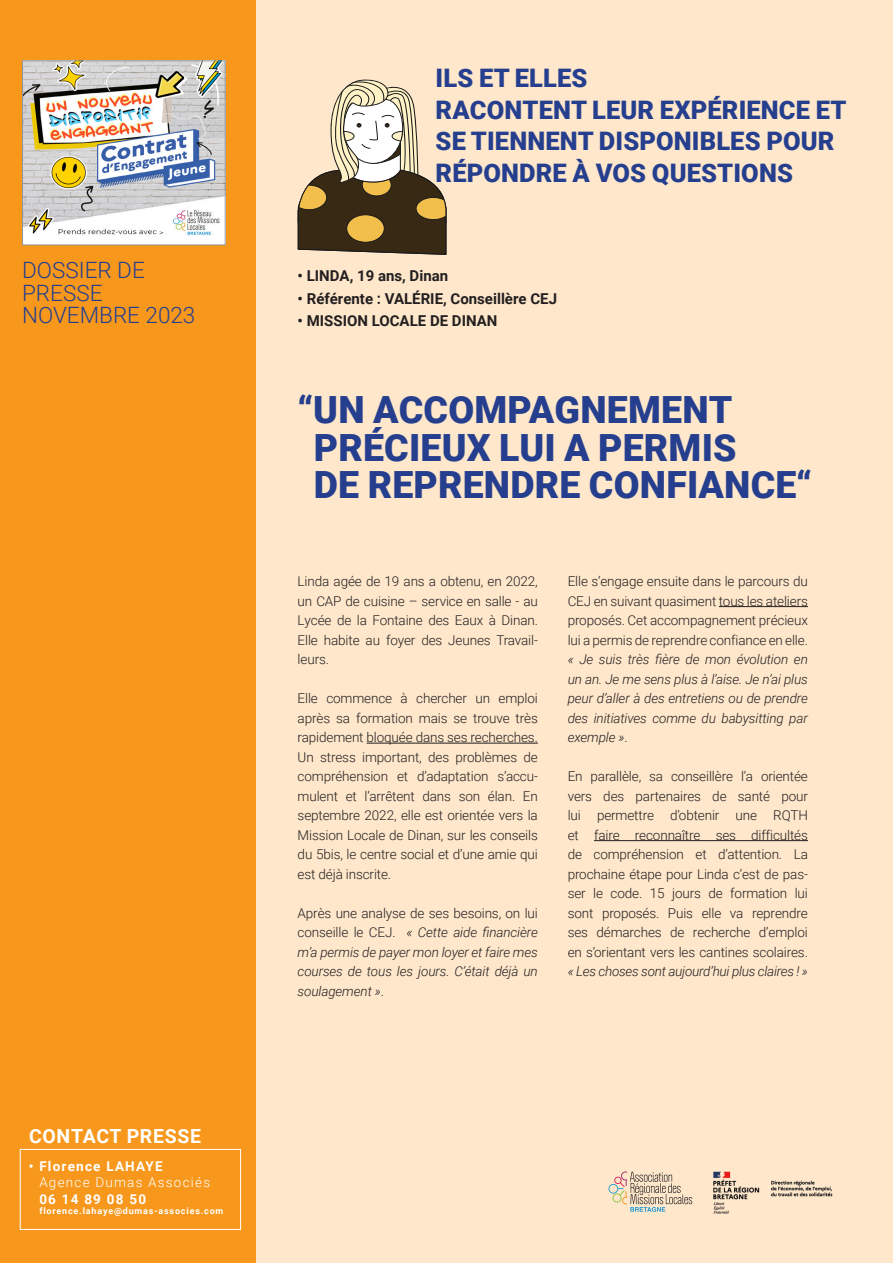
<style>
.page{position:relative;width:893px;height:1263px;background:#fff}
.page>*{position:absolute;margin:0;border:0;box-sizing:border-box;transform-origin:0 0}
.t1{font:900 37.5px/37.5px "Roboto";letter-spacing:.005em;color:#253f8e}
.t2{font:900 25.5px/31.5px "Roboto";letter-spacing:.005em;color:#253f8e}
.t3{font:300 22.5px/22.5px "Roboto";color:#253f8e}
.t4{font:700 19.5px "Roboto";letter-spacing:.035em;color:#fff}
.t5{font:700 15px "Roboto";color:#231f20}
.t6{font:300 13.5px/19.5px "Roboto";letter-spacing:-.01em;color:#231f20;text-align:justify}
.t7{font:italic 300 13.5px/19.5px "Roboto";letter-spacing:-.01em;color:#231f20;text-align:justify}
.t8{font:700 13.5px/16.2px "Roboto";letter-spacing:.09em;color:#fff}
.t9{font:700 9px "Roboto";letter-spacing:.09em;color:#fff}
.s1{font-weight:300}
.s2{font-style:normal}
.s3{font-style:italic}
</style>
<div class="page">
<div style="left:255px;top:0;width:638px;height:1263px;background:#fee7cb"></div>
<svg style="left:298px;top:79px;width:148px;height:176px"></svg>
<img style="left:713px;top:1171px;width:120px;height:43px">
<svg style="left:608px;top:1171px;width:84px;height:41px"></svg>
<div style="left:0;top:0;width:255px;height:1263px;background:#f7981d"></div>
<div style="left:20px;top:1149px;width:221px;height:81px;border:1px solid #fff"></div>
<img style="left:24px;top:63px;width:200px;height:180px">
<div style="left:22px;top:61px;width:204px;height:184px;border:1px solid #939598"></div>
<hr style="left:367px;top:743px;width:171px;height:1px;background:#231f20">
<hr style="left:719px;top:606px;width:89px;height:1px;background:#231f20">
<hr style="left:594px;top:840px;width:214px;height:1px;background:#231f20">
<p class="t3" style="left:22px;top:258px;width:124px">DOSSIER DE<br>PRESSE</p>
<p class="t3" style="left:22px;top:303px;width:175px">NOVEMBRE 2023</p>
<p class="t4" style="left:29px;top:1122px;width:174px">CONTACT PRESSE</p>
<p class="t8" style="left:39px;top:1158px;width:172px;text-indent:-11px">• Florence LAHAYE<br><span class="s1">Agence Dumas Associés<br></span>06 14 89 08 50</p>
<p class="t9" style="left:39px;top:1204px;width:186px">florence.lahaye@dumas-associes.com</p>
<p class="t2" style="left:436px;top:61px;width:153px">ILS ET ELLES</p>
<p class="t2" style="left:436px;top:93px;width:412px">RACONTENT LEUR EXPÉRIENCE ET<br>SE TIENNENT DISPONIBLES POUR<br>RÉPONDRE À VOS QUESTIONS</p>
<p class="t5" style="left:298px;top:265px;width:152px">• LINDA, 19 ans, Dinan</p>
<p class="t5" style="left:298px;top:288px;width:261px">• Référente : VALÉRIE, Conseillère CEJ</p>
<p class="t5" style="left:298px;top:310px;width:201px">• MISSION LOCALE DE DINAN</p>
<p class="t1" style="left:314px;top:390px;width:500px;text-indent:-16px">“UN ACCOMPAGNEMENT<br>PRÉCIEUX LUI A PERMIS<br>DE REPRENDRE CONFIANCE“</p>
<p class="t6" style="left:298px;top:571px;width:242px">Linda agée de 19 ans a obtenu, en 2022, un CAP de cuisine – service en salle - au Lycée de la Fontaine des Eaux à Dinan.<br>Elle habite au foyer des Jeunes Travail&shy;leurs.</p>
<p class="t6" style="left:298px;top:688px;width:242px">Elle commence à chercher un emploi après sa formation mais se trouve très rapidement bloquée dans ses recherches.<br>Un stress important, des problèmes de compréhension et d’adaptation s’accu&shy;mulent et l’arrêtent dans son élan. En septembre 2022, elle est orientée vers la Mission Locale de Dinan, sur les conseils du 5bis, le centre social et d’une amie qui est déjà inscrite.</p>
<p class="t7" style="left:298px;top:902px;width:242px"><span class="s2">Après une analyse de ses besoins, on lui conseille le CEJ.</span> « Cette aide financière m’a permis de payer mon loyer et faire mes courses de tous les jours. C’était déjà un soulagement »<span class="s2">.</span></p>
<p class="t7" style="left:568px;top:571px;width:242px"><span class="s2">Elle s’engage ensuite dans le parcours du CEJ en suivant quasiment tous les ateliers proposés. Cet accompagnement précieux lui a permis de reprendre confiance en elle. </span>« Je suis très fière de mon évolution en un an. Je me sens plus à l’aise. Je n’ai plus peur d’aller à des entretiens ou de prendre des initiatives comme du babysitting par exemple »<span class="s2">.</span></p>
<p class="t6" style="left:568px;top:766px;width:242px">En parallèle, sa conseillère l’a orientée vers des partenaires de santé pour lui permettre d’obtenir une RQTH et faire reconnaître ses difficultés de compréhension et d’attention. La prochaine étape pour Linda c’est de pas&shy;ser le code. 15 jours de formation lui sont proposés. Puis elle va reprendre ses démarches de recherche d’emploi en s’orientant vers les cantines scolaires. <span class="s3">« Les choses sont aujourd’hui plus claires ! »</span></p>
</div>
